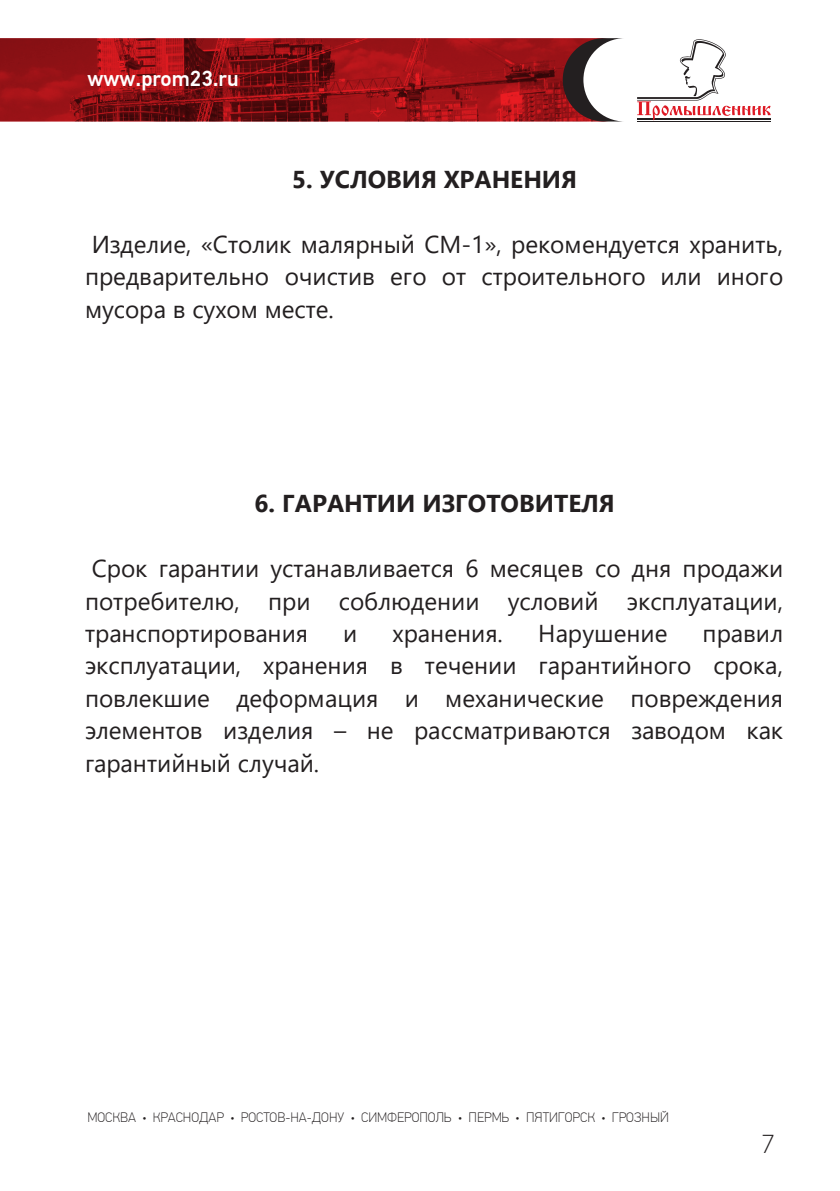
<style>
.page{position:relative;width:840px;height:1191px;background:#fff}
.page>*{position:absolute;margin:0;border:0;box-sizing:border-box;transform-origin:0 0}
.t1{font:300 28px "Myriad Pro";color:#231f20}
.t2{font:24.4px/32.4px "Segoe UI";color:#231f20;text-align:justify}
.t3{font:700 24.4px "Segoe UI";color:#231f20}
.t4{font:500 21.8px "PF Din Text Pro";color:#fff}
.t5{font:100 13.6px "PF Din Text Pro";color:#231f20}
</style>
<div class="page">
<svg style="left:0;top:38px;width:562px;height:83px;background:#911115"></svg>
<svg style="left:562px;top:38px;width:61px;height:83px"></svg>
<hr style="left:636px;top:121px;width:134px;height:1px;background:#231f20">
<svg style="left:637px;top:39px;width:133px;height:81px"></svg>
<p class="t4" style="left:87px;top:65px;width:153px">www.prom23.ru</p>
<p class="t3" style="left:292px;top:156px;width:286px">5. УСЛОВИЯ ХРАНЕНИЯ</p>
<p class="t2" style="left:85px;top:226px;width:699px">Изделие, «Столик малярный СМ-1», рекомендуется хранить, предварительно очистив его от строительного или иного мусора в сухом месте.</p>
<p class="t3" style="left:254px;top:481px;width:361px">6. ГАРАНТИИ ИЗГОТОВИТЕЛЯ</p>
<p class="t2" style="left:85px;top:550px;width:699px">Срок гарантии устанавливается 6 месяцев со дня продажи потребителю, при соблюдении условий эксплуатации, транспортирования</p>
<p class="t2" style="left:343px;top:615px;width:16px">и</p>
<p class="t2" style="left:392px;top:615px;width:112px">хранения.</p>
<p class="t2" style="left:537px;top:615px;width:131px">Нарушение</p>
<p class="t2" style="left:85px;top:615px;width:699px;text-indent:617px">правил эксплуатации, хранения в течении гарантийного срока, повлекшие деформация и механические повреждения элементов изделия – не рассматриваются заводом как гарантийный случай.</p>
<p class="t5" style="left:87px;top:1109px;width:582px">МОСКВА • КРАСНОДАР • РОСТОВ-НА-ДОНУ • СИМФЕРОПОЛЬ • ПЕРМЬ • ПЯТИГОРСК • ГРОЗНЫЙ</p>
<p class="t1" style="left:760px;top:1128px;width:15px">7</p>
</div>
